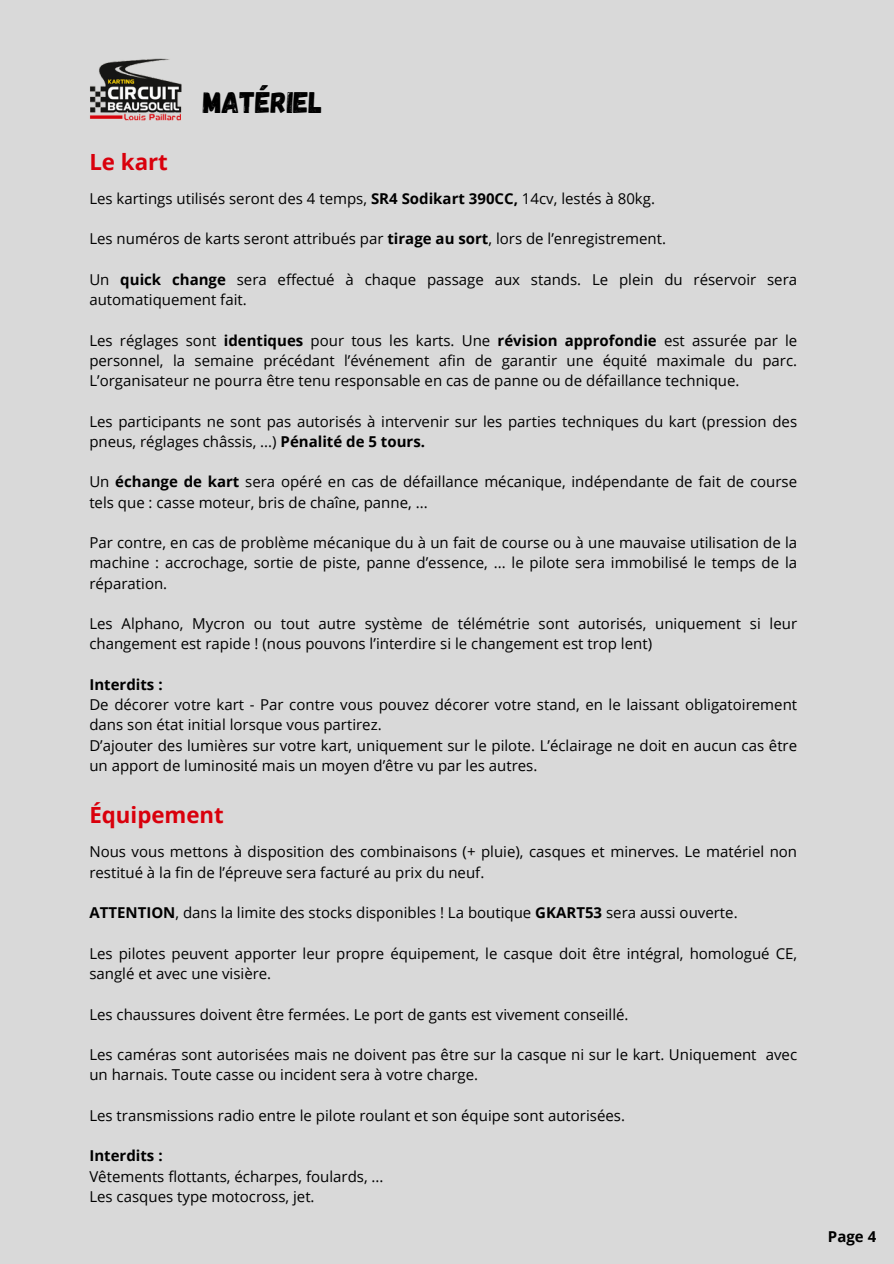
<style>
.page{position:relative;width:894px;height:1264px;background:#fff}
.page>*{position:absolute;margin:0;border:0;box-sizing:border-box;transform-origin:0 0}
.t1{font:29.7px "Gagalin";color:#000}
.t2{font:700 22.35px "Open Sans";color:#d9000c}
.t3{font:15px/20.2px "Open Sans";color:#000}
.t4{font:700 15px "Open Sans";color:#000}
.s1{font-weight:700}
</style>
<div class="page">
<div style="left:0;top:0;width:893px;height:1263px;background:#d9d9d9"></div>
<img style="left:90px;top:58px;width:92px;height:62px">
<h1 class="t1" style="left:203px;top:84px;width:120px">MATÉRIEL</h1>
<h2 class="t2" style="left:89px;top:146px;width:80px">Le kart</h2>
<p class="t3" style="left:89px;top:188px;width:567px">Les kartings utilisés seront des 4 temps, <span class="s1">SR4 Sodikart 390CC,</span> 14cv, lestés à 80kg.</p>
<p class="t3" style="left:89px;top:228px;width:578px">Les numéros de karts seront attribués par <span class="s1">tirage au sort</span>, lors de l’enregistrement.</p>
<p class="t3" style="left:89px;top:269px;width:709px">Un <span class="s1">quick change</span> sera effectué à chaque passage aux stands. Le plein du réservoir sera automatiquement fait.</p>
<p class="t3" style="left:89px;top:329px;width:709px;text-align:justify">Les réglages sont <span class="s1">identiques</span> pour tous les karts. Une <span class="s1">révision approfondie</span> est assurée par le personnel, la semaine précédant l’événement afin de garantir une équité maximale du parc.<br>L’organisateur ne pourra être tenu responsable en cas de panne ou de défaillance technique.</p>
<p class="t3" style="left:89px;top:410px;width:709px">Les participants ne sont pas autorisés à intervenir sur les parties techniques du kart (pression des pneus, réglages châssis, ...) <span class="s1">Pénalité de 5 tours.</span></p>
<p class="t3" style="left:89px;top:471px;width:709px">Un <span class="s1">échange de kart</span> sera opéré en cas de défaillance mécanique, indépendante de fait de course tels que : casse moteur, bris de chaîne, panne, ...</p>
<p class="t3" style="left:89px;top:532px;width:709px;text-align:justify">Par contre, en cas de problème mécanique du à un fait de course ou à une mauvaise utilisation de la machine : accrochage, sortie de piste, panne d’essence, ... le pilote sera immobilisé le temps de la réparation.</p>
<p class="t3" style="left:89px;top:613px;width:709px">Les Alphano, Mycron ou tout autre système de télémétrie sont autorisés, uniquement si leur changement est rapide ! (nous pouvons l’interdire si le changement est trop lent)</p>
<p class="t4" style="left:89px;top:674px;width:75px">Interdits :</p>
<p class="t3" style="left:89px;top:694px;width:709px">De décorer votre kart - Par contre vous pouvez décorer votre stand, en le laissant obligatoirement dans son état initial lorsque vous partirez.</p>
<p class="t3" style="left:89px;top:734px;width:709px">D’ajouter des lumières sur votre kart, uniquement sur le pilote. L’éclairage ne doit en aucun cas être un apport de luminosité mais un moyen d’être vu par les autres.</p>
<h2 class="t2" style="left:89px;top:799px;width:136px">Équipement</h2>
<p class="t3" style="left:89px;top:841px;width:709px">Nous vous mettons à disposition des combinaisons (+ pluie), casques et minerves. Le matériel non restitué à la fin de l’épreuve sera facturé au prix du neuf.</p>
<p class="t3" style="left:89px;top:902px;width:649px"><span class="s1">ATTENTION</span>, dans la limite des stocks disponibles ! La boutique <span class="s1">GKART53</span> sera aussi ouverte.</p>
<p class="t3" style="left:89px;top:942px;width:709px">Les pilotes peuvent apporter leur propre équipement, le casque doit être intégral, homologué CE, sanglé et avec une visière.</p>
<p class="t3" style="left:89px;top:1003px;width:540px">Les chaussures doivent être fermées. Le port de gants est vivement conseillé.</p>
<p class="t3" style="left:89px;top:1044px;width:709px">Les caméras sont autorisées mais ne doivent pas être sur la casque ni sur le kart. Uniquement avec un harnais. Toute casse ou incident sera à votre charge.</p>
<p class="t3" style="left:89px;top:1104px;width:537px">Les transmissions radio entre le pilote roulant et son équipe sont autorisées.</p>
<p class="t4" style="left:89px;top:1145px;width:75px">Interdits :</p>
<p class="t3" style="left:89px;top:1165px;width:296px">Vêtements flottants, écharpes, foulards, ...</p>
<p class="t3" style="left:89px;top:1185px;width:227px">Les casques type motocross, jet.</p>
<h3 class="t4" style="left:827px;top:1225px;width:50px">Page 4</h3>
</div>
